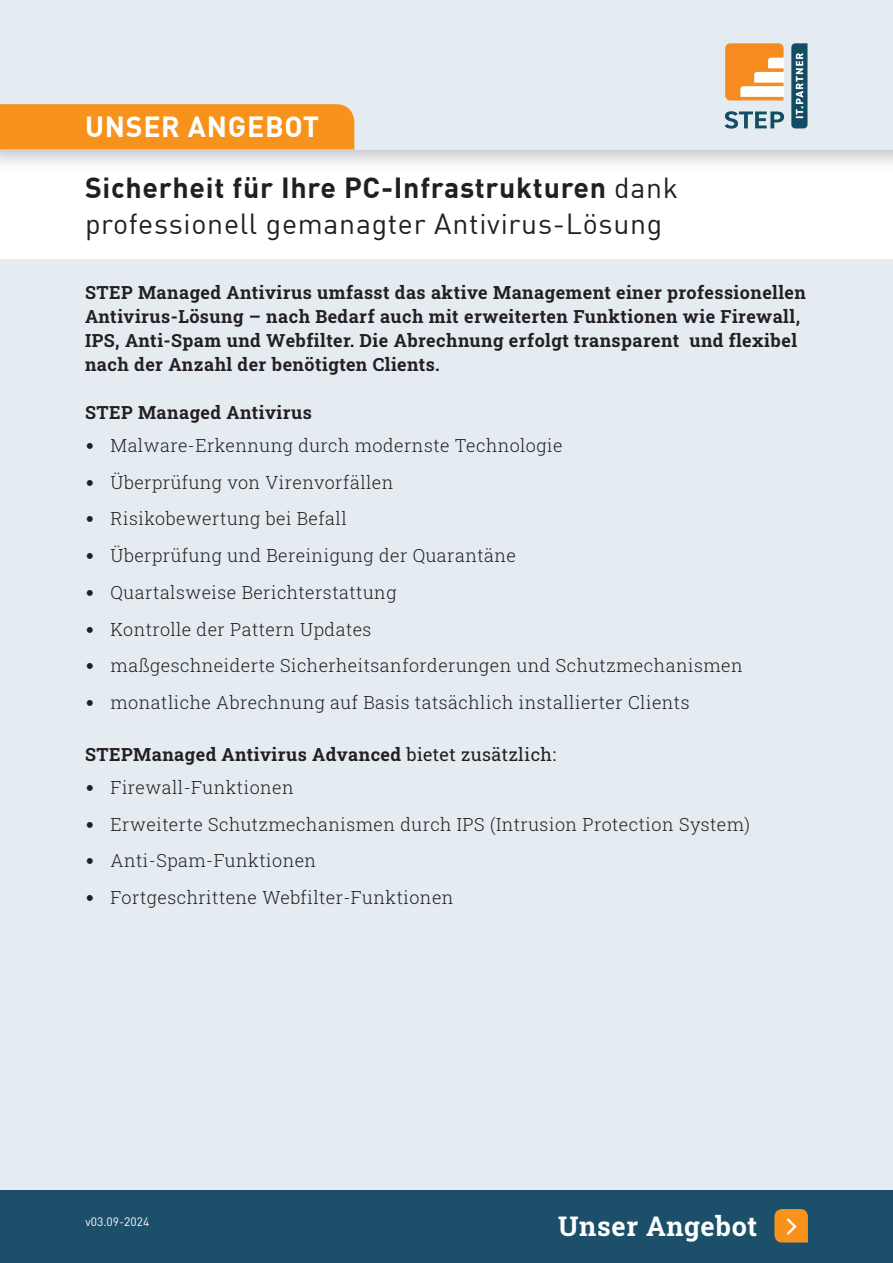
<style>
.page{position:relative;width:893px;height:1263px;background:#fff}
.page>*{position:absolute;margin:0;border:0;box-sizing:border-box;transform-origin:0 0}
.t1{font:28.5px/36px "DIN Offc";letter-spacing:.025em;color:#231f20}
.t2{font:700 28.5px "DIN Offc";letter-spacing:.025em;color:#fff}
.t3{font:700 27px "Roboto Slab";letter-spacing:.025em;color:#fff}
.t4{font:300 18px "Roboto Slab";letter-spacing:.025em;color:#231f20}
.t5{font:700 18px/24px "Roboto Slab";letter-spacing:.025em;color:#231f20}
.t6{font:12px "DIN Offc";color:#fff}
.s1{font-weight:700}
.s2{font-family:"DIN Offc";font-weight:400}
.s3{font-weight:400}
</style>
<div class="page">
<div style="left:0;top:259px;width:893px;height:932px;background:#e5ecf1"></div>
<div style="left:0;top:0;width:893px;height:150px;background:#e5ecf1"></div>
<div style="left:0;top:1191px;width:893px;height:72px;background:#1c4f6a"></div>
<div style="left:0;top:104px;width:354px;height:46px;background:#f7931d"></div>
<svg style="left:791px;top:43px;width:16px;height:85px"></svg>
<svg style="left:725px;top:43px;width:59px;height:57px;background:#f8ad61"></svg>
<svg style="left:724px;top:111px;width:60px;height:18px"></svg>
<svg style="left:774px;top:1209px;width:34px;height:33px"></svg>
<h1 class="t2" style="left:85px;top:108px;width:236px">UNSER ANGEBOT</h1>
<h1 class="t1" style="left:85px;top:169px;width:595px"><span class="s1">Sicherheit für Ihre PC-Infrastrukturen</span> dank professionell gemanagter Antivirus-Lösung</h1>
<p class="t5" style="left:85px;top:280px;width:722px">STEP Managed Antivirus umfasst das aktive Management einer professionellen Antivirus-Lösung – nach Bedarf auch mit erweiterten Funktionen wie Firewall, IPS, Anti-Spam und Webfilter. Die Abrechnung erfolgt transparent und flexibel nach der Anzahl der benötigten Clients.</p>
<p class="t5" style="left:85px;top:400px;width:228px">STEP Managed Antivirus</p>
<p class="t4" style="left:85px;top:433px;width:479px"><span class="s2">•</span> Malware-Erkennung durch modernste Technologie</p>
<p class="t4" style="left:85px;top:470px;width:310px"><span class="s2">•</span> Überprüfung von Virenvorfällen</p>
<p class="t4" style="left:85px;top:506px;width:263px"><span class="s2">•</span> Risikobewertung bei Befall</p>
<p class="t4" style="left:85px;top:543px;width:432px"><span class="s2">•</span> Überprüfung und Bereinigung der Quarantäne</p>
<p class="t4" style="left:85px;top:580px;width:313px"><span class="s2">•</span> Quartalsweise Berichterstattung</p>
<p class="t4" style="left:85px;top:617px;width:288px"><span class="s2">•</span> Kontrolle der Pattern Updates</p>
<p class="t4" style="left:85px;top:653px;width:659px"><span class="s2">•</span> maßgeschneiderte Sicherheitsanforderungen und Schutzmechanismen</p>
<p class="t4" style="left:85px;top:690px;width:606px"><span class="s2">•</span> monatliche Abrechnung auf Basis tatsächlich installierter Clients</p>
<p class="t5" style="left:85px;top:742px;width:473px">STEPManaged Antivirus Advanced <span class="s3">bietet zusätzlich:</span></p>
<p class="t4" style="left:85px;top:775px;width:210px"><span class="s2">•</span> Firewall-Funktionen</p>
<p class="t4" style="left:85px;top:812px;width:667px"><span class="s2">•</span> Erweiterte Schutzmechanismen durch IPS (Intrusion Protection System)</p>
<p class="t4" style="left:85px;top:849px;width:233px"><span class="s2">•</span> Anti-Spam-Funktionen</p>
<p class="t4" style="left:85px;top:885px;width:370px"><span class="s2">•</span> Fortgeschrittene Webfilter-Funktionen</p>
<p class="t6" style="left:85px;top:1214px;width:65px">v03.09-2024</p>
<h2 class="t3" style="left:558px;top:1208px;width:201px">Unser Angebot</h2>
</div>
